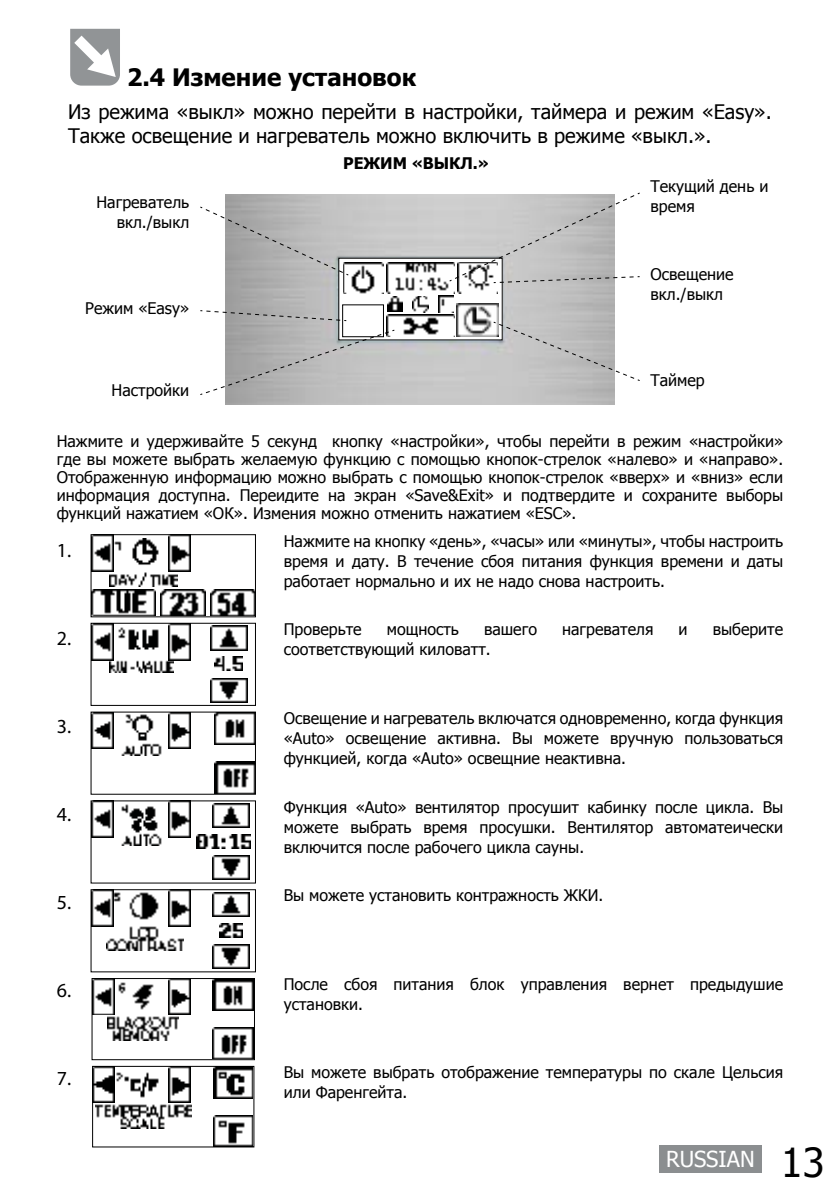
<style>
.page{position:relative;width:840px;height:1191px;background:#fff}
.page>*{position:absolute;margin:0;border:0;box-sizing:border-box;transform-origin:0 0}
.t1{font:700 24px "Tahoma";color:#000}
.t2{font:22px "Tahoma";color:#fff}
.t3{font:20px/24px "Tahoma";color:#000}
.t4{font:20px "Myriad Pro";color:#000}
.t5{font:16px/20px "Tahoma";color:#000;text-align:justify}
.t6{font:700 16px "Tahoma";color:#000}
.s1{font-size:40px;color:#000}
</style>
<div class="page">
<div style="left:659px;top:1145px;width:102px;height:27px;background:#8b8e90"></div>
<img style="left:226px;top:194px;width:388px;height:210px">
<div style="left:338px;top:258px;width:164px;height:82px;background:#fff"></div>
<img style="left:386px;top:262px;width:68px;height:32px">
<img style="left:457px;top:283px;width:41px;height:11px">
<img style="left:387px;top:296px;width:15px;height:16px">
<img style="left:412px;top:296px;width:16px;height:16px">
<img style="left:438px;top:295px;width:15px;height:18px">
<img style="left:343px;top:262px;width:40px;height:32px">
<img style="left:386px;top:314px;width:68px;height:23px">
<img style="left:456px;top:304px;width:42px;height:32px">
<svg style="left:448px;top:192px;width:192px;height:91px"></svg>
<svg style="left:492px;top:321px;width:148px;height:61px"></svg>
<svg style="left:200px;top:206px;width:149px;height:70px"></svg>
<svg style="left:200px;top:310px;width:146px;height:11px"></svg>
<svg style="left:200px;top:329px;width:195px;height:67px"></svg>
<svg style="left:70px;top:29px;width:50px;height:57px"></svg>
<img style="left:109px;top:538px;width:68px;height:48px">
<div style="left:91px;top:534px;width:164px;height:83px;border:1px solid #000"></div>
<img style="left:91px;top:590px;width:64px;height:25px">
<img style="left:91px;top:534px;width:22px;height:37px">
<img style="left:168px;top:534px;width:23px;height:37px">
<img style="left:161px;top:590px;width:44px;height:25px">
<img style="left:211px;top:590px;width:44px;height:25px">
<div style="left:90px;top:623px;width:166px;height:83px;border:1px solid #000"></div>
<img style="left:210px;top:678px;width:37px;height:24px">
<img style="left:210px;top:626px;width:37px;height:24px">
<img style="left:110px;top:624px;width:64px;height:49px">
<img style="left:91px;top:623px;width:22px;height:37px">
<img style="left:168px;top:623px;width:23px;height:37px">
<img style="left:214px;top:656px;width:28px;height:14px">
<div style="left:90px;top:711px;width:166px;height:83px;border:1px solid #000"></div>
<img style="left:91px;top:712px;width:22px;height:37px">
<img style="left:168px;top:712px;width:23px;height:37px">
<img style="left:214px;top:712px;width:41px;height:32px">
<img style="left:214px;top:762px;width:41px;height:31px">
<img style="left:121px;top:712px;width:41px;height:44px">
<img style="left:91px;top:801px;width:22px;height:36px">
<img style="left:168px;top:801px;width:23px;height:36px">
<img style="left:212px;top:855px;width:38px;height:25px">
<img style="left:212px;top:803px;width:38px;height:24px">
<img style="left:120px;top:801px;width:43px;height:45px">
<img style="left:196px;top:835px;width:54px;height:13px">
<div style="left:90px;top:889px;width:166px;height:83px;border:1px solid #000"></div>
<img style="left:91px;top:889px;width:16px;height:37px">
<img style="left:183px;top:889px;width:8px;height:37px">
<img style="left:212px;top:944px;width:38px;height:25px">
<img style="left:212px;top:892px;width:38px;height:24px">
<img style="left:107px;top:889px;width:76px;height:61px">
<img style="left:220px;top:924px;width:22px;height:13px">
<div style="left:91px;top:978px;width:164px;height:82px;border:1px solid #000"></div>
<img style="left:92px;top:978px;width:22px;height:37px">
<img style="left:168px;top:978px;width:22px;height:37px">
<img style="left:108px;top:981px;width:71px;height:59px">
<img style="left:213px;top:978px;width:41px;height:32px">
<img style="left:213px;top:1027px;width:41px;height:31px">
<div style="left:92px;top:1065px;width:162px;height:82px;border:1px solid #000"></div>
<img style="left:93px;top:1066px;width:21px;height:36px">
<img style="left:168px;top:1066px;width:22px;height:2px">
<img style="left:96px;top:1068px;width:96px;height:60px">
<img style="left:213px;top:1115px;width:39px;height:31px">
<img style="left:213px;top:1066px;width:39px;height:32px">
<h1 class="t1" style="left:127px;top:60px;width:290px">2.4 Измение установок</h1>
<p class="t3" style="left:68px;top:98px;width:704px">Из режимa «выкл» можно перейти в настройки, таймера и режим «Easy».<br>Также освещение и нагреватель можно включить в режиме «выкл.».</p>
<p class="t5" style="left:96px;top:191px;width:94px;text-align:right">Нагреватель вкл./выкл</p>
<p class="t5" style="left:85px;top:297px;width:105px">Режим «Easy»</p>
<p class="t5" style="left:111px;top:379px;width:79px">Настройки</p>
<p class="t6" style="left:343px;top:152px;width:147px">РЕЖИМ «ВЫКЛ.»</p>
<p class="t5" style="left:650px;top:175px;width:119px">Tекущий день и время</p>
<p class="t5" style="left:650px;top:263px;width:84px">Освещение вкл./выкл</p>
<p class="t5" style="left:650px;top:369px;width:56px">Таймер</p>
<p class="t5" style="left:57px;top:431px;width:727px;line-height:18px">Нажмите и удерживайте 5 секунд кнопку «настройки», чтобы перейти в режим «настройки» где вы можете выбрать желаемую функцию с помощью кнопок-стрелок «налево» и «направо».<br>Отображенную информацию можно выбрать с помощью кнопок-стрелок «вверх» и «вниз» если информация доступна. Переидите на экран «Save&amp;Exit» и подтвердите и сохраните выборы функций нажатием «ОК». Измения можно отменить нажатием «ESC».</p>
<p class="t4" style="left:57px;top:538px;width:16px">1.</p>
<p class="t5" style="left:283px;top:530px;width:500px">Нажмите на кнопку «день», «часы» или «минуты», чтобы настроить время и дату. В течение сбоя питания функция времени и даты работает нормально и их не надо снова настроить.</p>
<p class="t5" style="left:283px;top:618px;width:79px">Проверьте</p>
<p class="t5" style="left:386px;top:618px;width:74px">мощность</p>
<p class="t5" style="left:484px;top:618px;width:54px">вашего</p>
<p class="t5" style="left:562px;top:618px;width:93px">нагревателя</p>
<p class="t5" style="left:678px;top:618px;width:11px">и</p>
<p class="t5" style="left:712px;top:618px;width:72px">выберите</p>
<p class="t5" style="left:283px;top:638px;width:208px">соответствующий киловатт.</p>
<p class="t4" style="left:57px;top:626px;width:16px">2.</p>
<p class="t4" style="left:57px;top:714px;width:16px">3.</p>
<p class="t4" style="left:57px;top:802px;width:16px">4.</p>
<p class="t4" style="left:57px;top:890px;width:16px">5.</p>
<p class="t4" style="left:57px;top:978px;width:16px">6.</p>
<p class="t4" style="left:57px;top:1066px;width:16px">7.</p>
<p class="t5" style="left:283px;top:707px;width:500px">Освещение и нагреватель включатся одновременно, когда функция «Auto» освещение активна. Вы можете вручную пользоваться функцией, когда «Auto» освещние неактивна.</p>
<p class="t5" style="left:283px;top:796px;width:500px">Функция «Auto» вентилятор просушит кабинку после цикла. Вы можете выбрать время просушки. Вентилятор автоматеически включится после рабочего цикла сауны.</p>
<p class="t5" style="left:283px;top:885px;width:321px">Вы можете установить контражность ЖКИ.</p>
<p class="t5" style="left:283px;top:973px;width:500px">После сбоя питания блок управления вернет предыдушие установки.</p>
<p class="t5" style="left:283px;top:1061px;width:500px">Вы можете выбрать отображение температуры по скале Цельсия или Фаренгейта.</p>
<h2 class="t2" style="left:665px;top:1144px;width:160px">RUSSIAN <span class="s1">13</span></h2>
</div>
